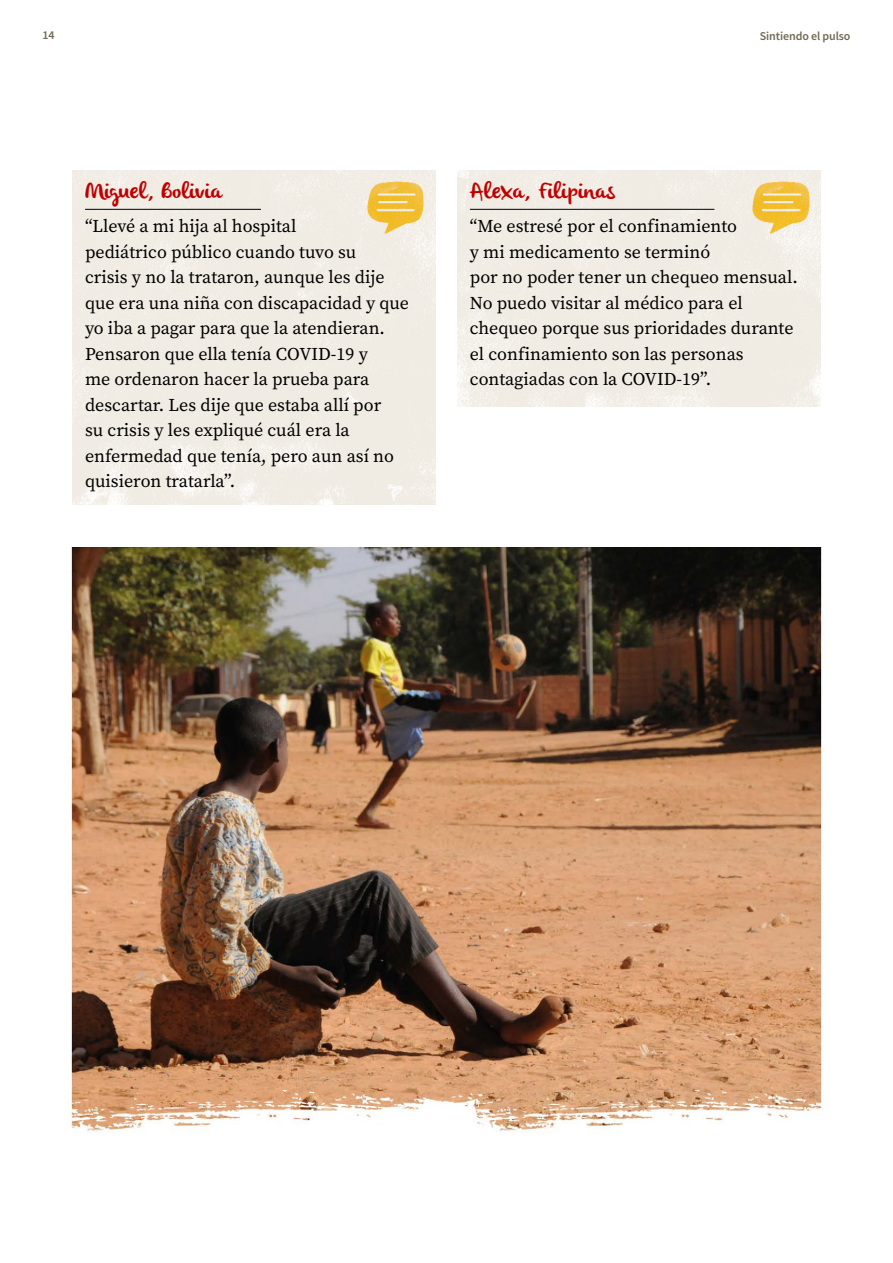
<style>
.page{position:relative;width:893px;height:1263px;background:#fff}
.page>*{position:absolute;margin:0;border:0;box-sizing:border-box;transform-origin:0 0}
.p_-_interviewee{font:22.5px "olivier";letter-spacing:.02em;color:#c00000}
.p_-_quote{font:18px/25.5px "Source Serif Pro";color:#000}
.t1{font:600 12px "Source Sans Pro";letter-spacing:-.01em;color:#716951}
</style>
<div class="page">
<div style="left:73px;top:171px;width:363px;height:334px;background:#f1ece3"></div>
<img style="left:367px;top:181px;width:57px;height:53px">
<div style="left:458px;top:171px;width:363px;height:236px;background:#f1ece3"></div>
<img style="left:752px;top:181px;width:57px;height:53px">
<hr style="left:85px;top:209px;width:176px;height:1px;background:#000">
<hr style="left:470px;top:209px;width:244px;height:1px;background:#000">
<img style="left:67px;top:547px;width:761px;height:586px">
<p class="t1" style="left:43px;top:27px;width:14px">14</p>
<p class="t1" style="left:760px;top:28px;width:92px">Sintiendo el pulso</p>
<p class="p_-_interviewee" style="left:85px;top:178px;width:138px">Miguel, Bolivia</p>
<p class="p_-_quote" style="left:85px;top:214px;width:326px">“Llevé a mi hija al hospital<br>pediátrico público cuando tuvo su<br>crisis y no la trataron, aunque les dije que era una niña con discapacidad y que yo iba a pagar para que la atendieran.<br>Pensaron que ella tenía COVID-19 y<br>me ordenaron hacer la prueba para descartar. Les dije que estaba allí por<br>su crisis y les expliqué cuál era la enfermedad que tenía, pero aun así no quisieron tratarla”.</p>
<p class="p_-_interviewee" style="left:470px;top:178px;width:147px">Alexa, Filipinas</p>
<p class="p_-_quote" style="left:470px;top:214px;width:329px">“Me estresé por el confinamiento<br>y mi medicamento se terminó<br>por no poder tener un chequeo mensual.<br>No puedo visitar al médico para el chequeo porque sus prioridades durante el confinamiento son las personas contagiadas con la COVID-19”.</p>
</div>
